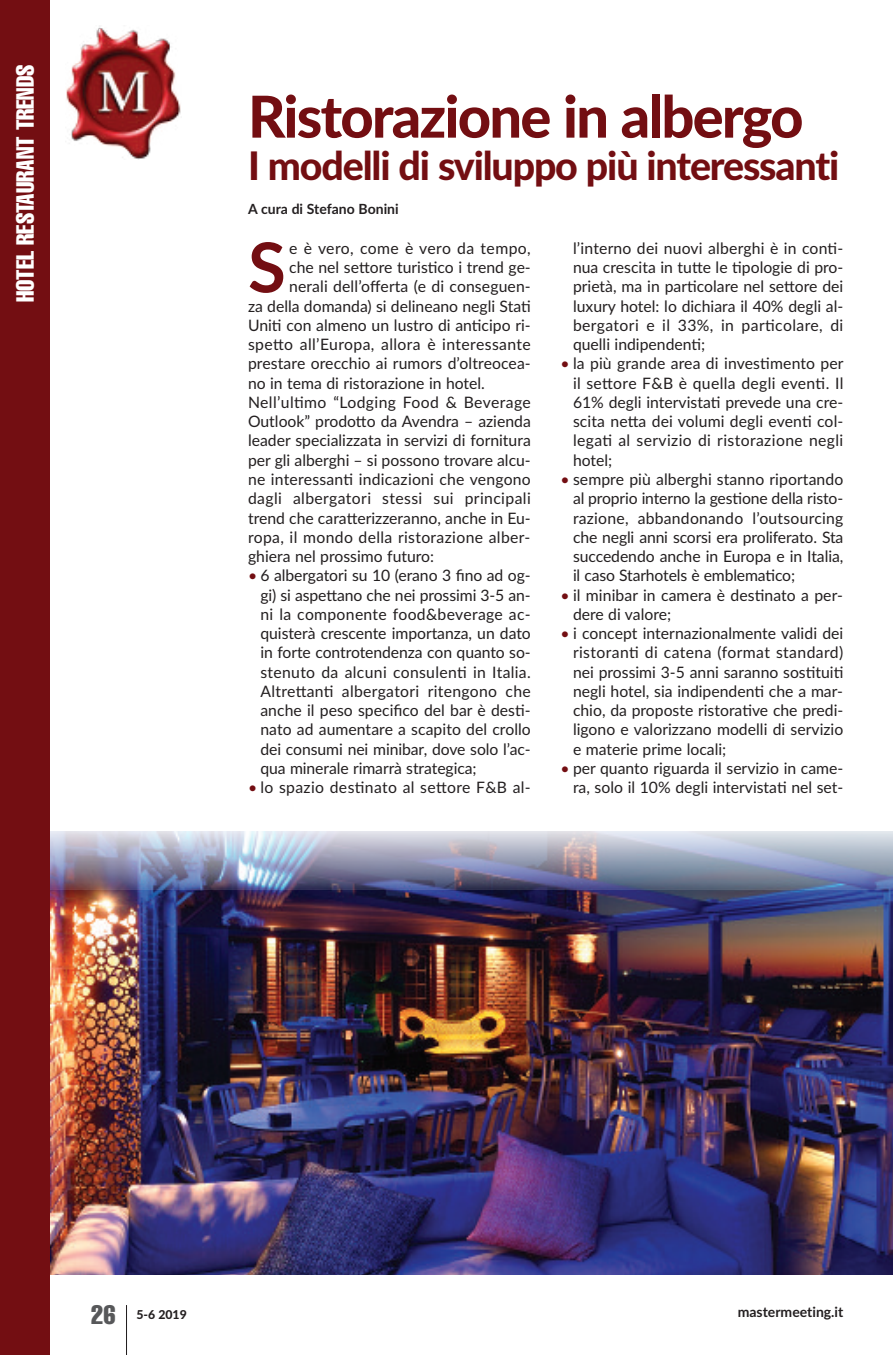
<style>
.page{position:relative;width:893px;height:1355px;background:#fff}
.page>*{position:absolute;margin:0;border:0;box-sizing:border-box;transform-origin:0 0}
.t1{font:700 68.77px "Lato";color:#730e12}
.t2{font:800 57.75px "Lato";color:#730e12}
.t3{font:800 39.38px "Lato";letter-spacing:-.03em;color:#730e12}
.t4{font:extra-condensed 26.25px "Helvetica";color:#57585a}
.t5{font:extra-condensed 24.5px "Helvetica";color:#fff}
.t6{font:15.75px/19.2px "Lato";color:#231f20;text-align:justify}
.t7{font:15.75px "Lato";letter-spacing:.025em;color:#231f20}
.t8{font:700 14px "Lato";color:#231f20}
.t9{font:800 12.25px "Lato";color:#231f20}
.s1{color:#730e12}
</style>
<div class="page">
<img style="left:50px;top:889px;width:843px;height:385px">
<img style="left:50px;top:831px;width:843px;height:58px">
<hr style="left:126px;top:1305px;width:1px;height:49px;background:#231f20">
<img style="left:66px;top:25px;width:115px;height:134px">
<div style="left:0;top:0;width:50px;height:1354px;background:#730e12"></div>
<h3 class="t5" style="left:16px;top:302px;width:239px;rotate:-90deg">HOTEL RESTAURANT TRENDS</h3>
<h2 class="t2" style="left:248px;top:84px;width:557px">Ristorazione in albergo</h2>
<h3 class="t3" style="left:248px;top:143px;width:593px">i modelli di sviluppo più interessanti</h3>
<p class="t8" style="left:248px;top:201px;width:152px">A cura di Stefano Bonini</p>
<h1 class="t1" style="left:248px;top:228px;width:39px">S</h1>
<p class="t7" style="left:289px;top:239px;width:243px">e è vero, come è vero da tempo,</p>
<p class="t6" style="left:289px;top:258px;width:243px">che nel settore turistico i trend ge-</p>
<p class="t6" style="left:289px;top:277px;width:243px">nerali dell’offerta (e di conseguen-</p>
<p class="t6" style="left:248px;top:296px;width:284px">za della domanda) si delineano negli Stati</p>
<p class="t6" style="left:248px;top:316px;width:284px">Uniti con almeno un lustro di anticipo ri-</p>
<p class="t7" style="left:248px;top:335px;width:284px">spetto all’Europa, allora è interessante</p>
<p class="t6" style="left:248px;top:354px;width:284px">prestare orecchio ai rumors d’oltreocea-</p>
<p class="t6" style="left:248px;top:373px;width:238px">no in tema di ristorazione in hotel.</p>
<p class="t7" style="left:248px;top:393px;width:284px">Nell’ultimo “Lodging Food &amp; Beverage</p>
<p class="t6" style="left:248px;top:412px;width:284px">Outlook” prodotto da Avendra – azienda</p>
<p class="t6" style="left:248px;top:431px;width:284px">leader specializzata in servizi di fornitura</p>
<p class="t6" style="left:248px;top:450px;width:284px">per gli alberghi – si possono trovare alcu-</p>
<p class="t6" style="left:248px;top:470px;width:284px">ne interessanti indicazioni che vengono</p>
<p class="t7" style="left:248px;top:489px;width:284px">dagli albergatori stessi sui principali</p>
<p class="t6" style="left:248px;top:508px;width:284px">trend che caratterizzeranno, anche in Eu-</p>
<p class="t7" style="left:248px;top:528px;width:284px">ropa, il mondo della ristorazione alber-</p>
<p class="t6" style="left:248px;top:547px;width:188px">ghiera nel prossimo futuro:</p>
<p class="t6" style="left:260px;top:566px;width:272px;text-indent:-12px"><span class="s1">•</span> 6 albergatori su 10 (erano 3 fino ad og&shy;gi) si aspettano che nei prossimi 3-5 an&shy;ni la componente food&amp;beverage ac&shy;quisterà crescente importanza, un dato in forte controtendenza con quanto so&shy;stenuto da alcuni consulenti in Italia.<br>Altrettanti albergatori ritengono che anche il peso specifico del bar è desti&shy;nato ad aumentare a scapito del crollo dei consumi nei minibar, dove solo l’ac&shy;qua minerale rimarrà strategica;</p>
<p class="t7" style="left:248px;top:778px;width:284px"><span class="s1">•</span> lo spazio destinato al settore F&amp;B al-</p>
<p class="t6" style="left:573px;top:239px;width:272px">l’interno dei nuovi alberghi è in conti&shy;nua crescita in tutte le tipologie di pro&shy;prietà, ma in particolare nel settore dei luxury hotel: lo dichiara il 40% degli al&shy;bergatori e il 33%, in particolare, di quelli indipendenti;</p>
<p class="t6" style="left:573px;top:354px;width:272px;text-indent:-12px"><span class="s1">•</span> la più grande area di investimento per il settore F&amp;B è quella degli eventi. Il 61% degli intervistati prevede una cre&shy;scita netta dei volumi degli eventi col&shy;legati al servizio di ristorazione negli hotel;</p>
<p class="t6" style="left:573px;top:470px;width:272px;text-indent:-12px"><span class="s1">•</span> sempre più alberghi stanno riportando al proprio interno la gestione della risto&shy;razione, abbandonando l’outsourcing che negli anni scorsi era proliferato. Sta succedendo anche in Europa e in Italia, il caso Starhotels è emblematico;</p>
<p class="t6" style="left:573px;top:585px;width:272px;text-indent:-12px"><span class="s1">•</span> il minibar in camera è destinato a per&shy;dere di valore;</p>
<p class="t6" style="left:573px;top:624px;width:272px;text-indent:-12px"><span class="s1">•</span> i concept internazionalmente validi dei ristoranti di catena (format standard) nei prossimi 3-5 anni saranno sostituiti negli hotel, sia indipendenti che a mar&shy;chio, da proposte ristorative che predi&shy;ligono e valorizzano modelli di servizio e materie prime locali;</p>
<p class="t6" style="left:561px;top:758px;width:284px;text-align:right"><span class="s1">•</span> per quanto riguarda il servizio in came&shy;ra, solo il 10% degli intervistati nel set-</p>
<h3 class="t4" style="left:91px;top:1305px;width:26px">26</h3>
<p class="t9" style="left:136px;top:1307px;width:52px">5-6 2019</p>
<p class="t8" style="left:738px;top:1303px;width:107px">mastermeeting.it</p>
</div>
